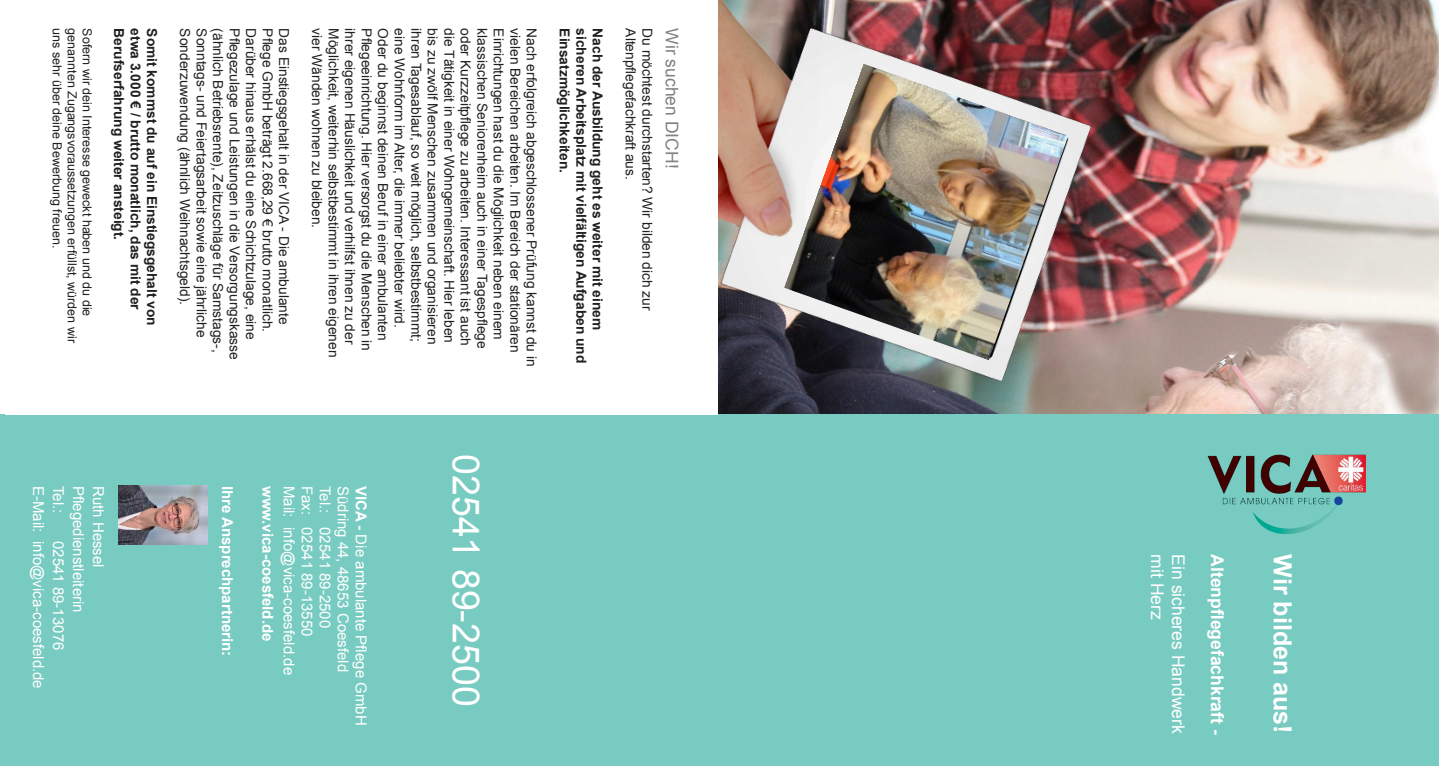
<style>
.page{position:relative;width:1439px;height:766px;background:#fff}
.page>*{position:absolute;margin:0;border:0;box-sizing:border-box;transform-origin:0 0}
.t1{font:37.5px "Arial";color:#fff}
.t2{font:700 25px "Arial";color:#fff}
.t3{font:17.5px "Arial";color:#fff}
.t4{font:700 17.5px "Arial";color:#fff}
.t5{font:17.5px "Arial";color:#808285}
.t6{font:15px "Arial";color:#fff}
.t7{font:700 15px "Arial";color:#fff}
.t8{font:13.75px "Arial";color:#231f20}
.t9{font:700 13.75px "Arial";color:#231f20}
.t10{font:12.5px "Arial";color:#231f20}
.s1{font-weight:700}
</style>
<div class="page">
<img style="left:1122px;top:0;width:317px;height:415px">
<div style="left:0;top:415px;width:1439px;height:350px;background:#78cbc1"></div>
<img style="left:1207px;top:454px;width:158px;height:79px">
<img style="left:718px;top:0;width:404px;height:415px">
<img style="left:784px;top:64px;width:284px;height:296px">
<img style="left:119px;top:485px;width:89px;height:59px">
<p class="t10" style="left:65px;top:28px;width:221px;rotate:90deg">uns sehr über deine Bewerbung freuen.</p>
<p class="t10" style="left:80px;top:28px;width:316px;rotate:90deg">genannten Zugangsvoraussetzungen erfüllst, würden wir</p>
<p class="t10" style="left:95px;top:28px;width:289px;rotate:90deg">Sofern wir dein Interesse geweckt haben und du die</p>
<p class="t9" style="left:128px;top:28px;width:213px;rotate:90deg">Berufserfahrung weiter ansteigt.</p>
<p class="t9" style="left:145px;top:28px;width:283px;rotate:90deg">etwa 3.000 € / brutto monatlich, das mit der</p>
<p class="t9" style="left:161px;top:28px;width:299px;rotate:90deg">Somit kommst du auf ein Einstiegsgehalt von</p>
<p class="t8" style="left:194px;top:28px;width:278px;rotate:90deg">Sonderzuwendung (ähnlich Weihnachtsgeld).</p>
<p class="t8" style="left:211px;top:28px;width:310px;rotate:90deg">Sonntags- und Feiertagsarbeit sowie eine jährliche</p>
<p class="t8" style="left:227px;top:28px;width:326px;rotate:90deg">(ähnlich Betriebsrente), Zeitzuschläge für Samstags-,</p>
<p class="t8" style="left:244px;top:28px;width:332px;rotate:90deg">Pflegezulage und Leistungen in die Versorgungskasse</p>
<p class="t8" style="left:260px;top:28px;width:313px;rotate:90deg">Darüber hinaus erhälst du eine Schichtzulage, eine</p>
<p class="t8" style="left:277px;top:28px;width:305px;rotate:90deg">Pflege GmbH beträgt 2.668,29 € brutto monatlich.</p>
<p class="t8" style="left:293px;top:28px;width:297px;rotate:90deg">Das Einstiegsgehalt in der VICA - Die ambulante</p>
<p class="t8" style="left:326px;top:28px;width:201px;rotate:90deg">vier Wänden wohnen zu bleiben.</p>
<p class="t8" style="left:343px;top:28px;width:330px;rotate:90deg">Möglichkeit, weiterhin selbstbestimmt in ihren eigenen</p>
<p class="t8" style="left:359px;top:28px;width:317px;rotate:90deg">ihrer eigenen Häuslichkeit und verhilfst ihnen zu der</p>
<p class="t8" style="left:376px;top:28px;width:324px;rotate:90deg">Pflegeeinrichtung. Hier versorgst du die Menschen in</p>
<p class="t8" style="left:392px;top:28px;width:313px;rotate:90deg">Oder du beginnst deinen Beruf in einer ambulanten</p>
<p class="t8" style="left:409px;top:28px;width:301px;rotate:90deg">eine Wohnform im Alter, die immer beliebter wird.</p>
<p class="t8" style="left:425px;top:28px;width:315px;rotate:90deg">ihren Tagesablauf, so weit möglich, selbstbestimmt;</p>
<p class="t8" style="left:442px;top:28px;width:317px;rotate:90deg">bis zu zwölf Menschen zusammen und organisieren</p>
<p class="t8" style="left:458px;top:28px;width:316px;rotate:90deg">die Tätigkeit in einer Wohngemeinschaft. Hier leben</p>
<p class="t8" style="left:475px;top:28px;width:319px;rotate:90deg">oder Kurzzeitpflege zu arbeiten. Interessant ist auch</p>
<p class="t8" style="left:491px;top:28px;width:322px;rotate:90deg">klassischen Seniorenheim auch in einer Tagespflege</p>
<p class="t8" style="left:508px;top:28px;width:313px;rotate:90deg">Einrichtungen hast du die Möglichkeit neben einem</p>
<p class="t8" style="left:524px;top:28px;width:326px;rotate:90deg">vielen Bereichen arbeiten. Im Bereich der stationären</p>
<p class="t8" style="left:541px;top:28px;width:339px;rotate:90deg">Nach erfolgreich abgeschlossener Prüfung kannst du in</p>
<p class="t9" style="left:574px;top:28px;width:146px;rotate:90deg">Einsatzmöglichkeiten.</p>
<p class="t9" style="left:590px;top:28px;width:336px;rotate:90deg">sicheren Arbeitsplatz mit vielfältigen Aufgaben und</p>
<p class="t9" style="left:607px;top:28px;width:303px;rotate:90deg">Nach der Ausbildung geht es weiter mit einem</p>
<p class="t8" style="left:640px;top:28px;width:153px;rotate:90deg">Altenpflegefachkraft aus.</p>
<p class="t8" style="left:652px;top:28px;width:284px;rotate:90deg">Du möchtest durchstarten? Wir bilden dich zur</p>
<p class="t5" style="left:679px;top:28px;width:142px;rotate:90deg">Wir suchen DICH!</p>
<p class="t6" style="left:48px;top:485px;width:204px;rotate:90deg">E-Mail: info@vica-coesfeld.de</p>
<p class="t6" style="left:68px;top:485px;width:29px;rotate:90deg">Tel.:</p>
<p class="t6" style="left:88px;top:485px;width:128px;rotate:90deg">Pflegedienstleiterin</p>
<p class="t6" style="left:104px;top:485px;width:83px;rotate:90deg">Ruth Hessel</p>
<p class="t6" style="left:68px;top:540px;width:111px;rotate:90deg">02541 89-13076</p>
<p class="t6" style="left:371px;top:485px;width:241px;rotate:90deg"><span class="s1">VICA -</span> Die ambulante Pflege GmbH</p>
<p class="t7" style="left:238px;top:485px;width:172px;rotate:90deg">Ihre Ansprechpartnerin:</p>
<p class="t7" style="left:278px;top:485px;width:157px;rotate:90deg">www.vica-coesfeld.de</p>
<p class="t6" style="left:299px;top:485px;width:191px;rotate:90deg">Mail: info@vica-coesfeld.de</p>
<p class="t6" style="left:317px;top:485px;width:152px;rotate:90deg">Fax: 02541 89-13550</p>
<p class="t6" style="left:335px;top:485px;width:144px;rotate:90deg">Tel.: 02541 89-2500</p>
<p class="t6" style="left:353px;top:485px;width:187px;rotate:90deg">Südring 44, 48653 Coesfeld</p>
<h1 class="t1" style="left:491px;top:454px;width:254px;rotate:90deg">02541 89-2500</h1>
<p class="t3" style="left:1164px;top:554px;width:67px;rotate:90deg">mit Herz</p>
<p class="t3" style="left:1185px;top:554px;width:180px;rotate:90deg">Ein sicheres Handwerk</p>
<p class="t4" style="left:1229px;top:554px;width:181px;rotate:90deg">Altenpflegefachkraft -</p>
<h2 class="t2" style="left:1292px;top:554px;width:180px;rotate:90deg">Wir bilden aus!</h2>
</div>
